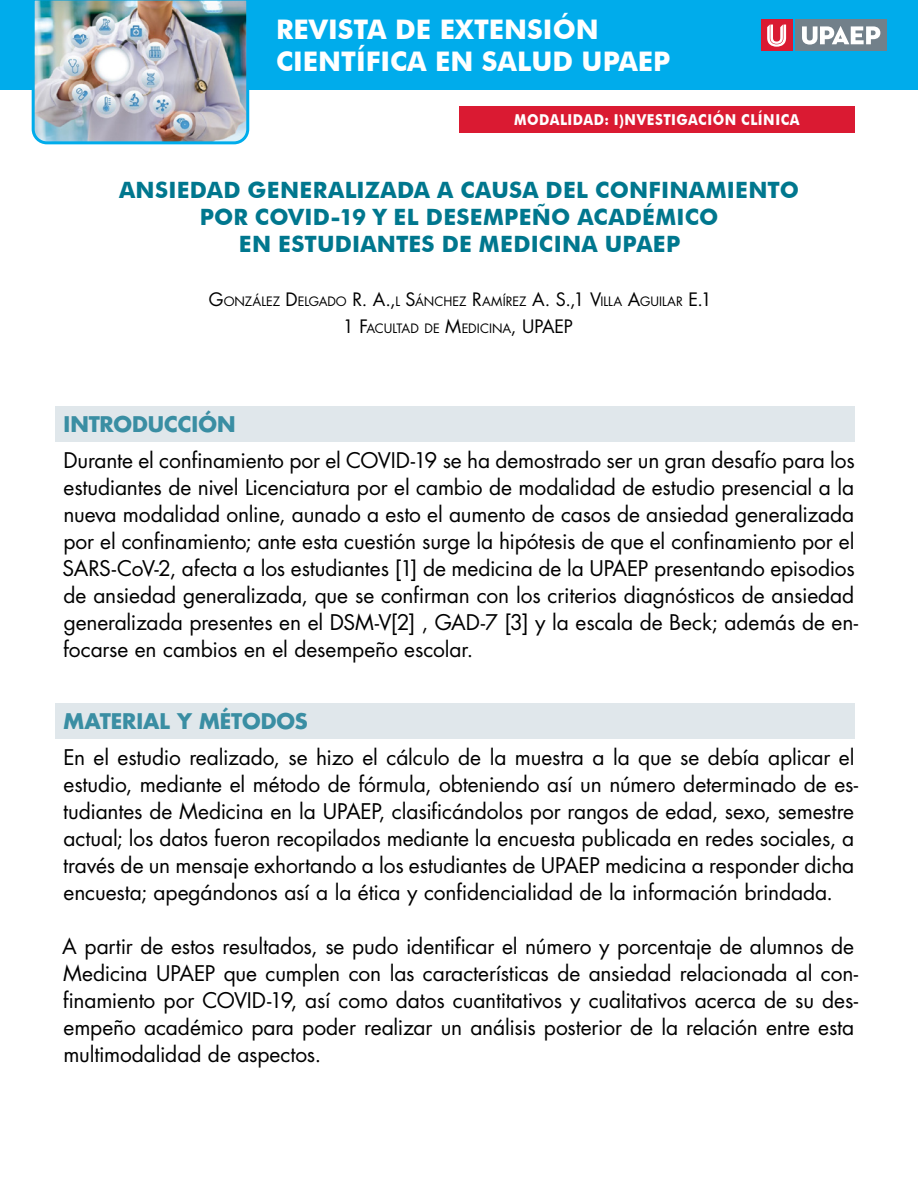
<style>
.page{position:relative;width:918px;height:1188px;background:#fff}
.page>*{position:absolute;margin:0;border:0;box-sizing:border-box;transform-origin:0 0}
.t1{font:700 27px/32.4px "Futura BT";color:#fff}
.título{font:700 22.5px/27px "Futura BT";letter-spacing:.01em;color:#00778e;text-align:center}
.cuerpo{font:21px/27px "Futura Std";letter-spacing:-.005em;color:#000}
.apartado{font:700 21px "Futura Std";letter-spacing:-.005em;color:#3a8ea3}
.autores_s_email{font:18px "Futura Std";color:#000}
.t2{font:700 15px "Futura BT";color:#fff;scale:.9 1}
.autores_s_email-2{font:12.6px "Futura Std";letter-spacing:-.005em;color:#000}
.s1{font-size:18px}
.s2{font-size:12.6px}
</style>
<div class="page">
<div style="left:0;top:0;width:918px;height:90px;background:#00aceb"></div>
<img style="left:31px;top:0;width:219px;height:145px">
<div style="left:796px;top:20px;width:91px;height:31px;background:#72808a"></div>
<svg style="left:802px;top:26px;width:78px;height:19px"></svg>
<div style="left:761px;top:20px;width:31px;height:31px;background:#da1a32"></div>
<svg style="left:767px;top:25px;width:19px;height:22px"></svg>
<div style="left:459px;top:106px;width:396px;height:27px;background:#da1a32"></div>
<div style="left:56px;top:406px;width:799px;height:36px;background:#e0e7eb"></div>
<div style="left:56px;top:703px;width:799px;height:36px;background:#e0e7eb"></div>
<p class="t1" style="left:276px;top:13px;width:396px">REVISTA DE EXTENSIÓN<br>CIENTÍFICA EN SALUD UPAEP</p>
<p class="t2" style="left:514px;top:111px;width:26px">MODALIDAD</p>
<p class="t2" style="left:605px;top:111px;width:34px">: I)NVESTIGACIÓN</p>
<p class="t2" style="left:741px;top:111px;width:21px">CLÍNICA</p>
<p class="título" style="left:119px;top:176px;width:682px">ANSIEDAD GENERALIZADA A CAUSA DEL CONFINAMIENTO<br>POR COVID-19 Y EL DESEMPEÑO ACADÉMICO<br>EN ESTUDIANTES DE MEDICINA UPAEP</p>
<p class="autores_s_email-2" style="left:209px;top:293px;width:504px"><span class="s1">G</span>ONZÁLEZ <span class="s1">D</span> ELGADO <span class="s1">R. A.,</span>L <span class="s1">S</span>ÁNC HEZ <span class="s1">R</span>AMÍREZ <span class="s1">A. S.,1 V</span>ILLA <span class="s1">A</span>GUILAR <span class="s1">E.1</span></p>
<p class="autores_s_email-2" style="left:343px;top:320px;width:142px"><span class="s1">1 F</span>ACULTAD DE <span class="s1">M</span>EDICIN</p>
<p class="autores_s_email" style="left:503px;top:315px;width:72px"><span class="s2">A</span>, UPAE P</p>
<p class="apartado" style="left:64px;top:410px;width:173px">INTRODUCCIÓN</p>
<p class="cuerpo" style="left:63px;top:447px;width:797px">Durante el confinamiento por el COVID-19 se ha demostrado ser un gran desafío para los estudiantes de nivel Licenciatura por el cambio de modalidad de estudio presencial a la nueva modalidad online, aunado a esto el aumento de casos de ansiedad generalizada por el confinamiento; ante esta cuestión surge la hipótesis de que el confinamiento por el SARS-CoV-2, afecta a los estudiantes [1] de medicina de la UPAEP presentando episodios de ansiedad generalizada, que se confirman con los criterios diagnósticos de ansiedad generalizada presentes en el DSM-V[2] , GAD-7 [3] y la escala de Beck; además de en&shy;focarse en cambios en el desempeño escolar.</p>
<p class="apartado" style="left:63px;top:707px;width:246px">MATERIAL Y MÉTODOS</p>
<p class="cuerpo" style="left:63px;top:744px;width:797px">En el estudio realizado, se hizo el cálculo de la muestra a la que se debía aplicar el estudio, mediante el método de fórmula, obteniendo así un número determinado de es&shy;tudiantes de Medicina en la UPAEP, clasificándolos por rangos de edad, sexo, semestre actual; los datos fueron recopilados mediante la encuesta publicada en redes sociales, a través de un mensaje exhortando a los estudiantes de UPAEP medicina a responder dicha encuesta; apegándonos así a la ética y confidencialidad de la información brindada.</p>
<p class="cuerpo" style="left:62px;top:933px;width:797px">A partir de estos resultados, se pudo identificar el número y porcentaje de alumnos de Medicina UPAEP que cumplen con las características de ansiedad relacionada al con&shy;finamiento por COVID-19, así como datos cuantitativos y cualitativos acerca de su des&shy;empeño académico para poder realizar un análisis posterior de la relación entre esta multimodalidad de aspectos.</p>
</div>
